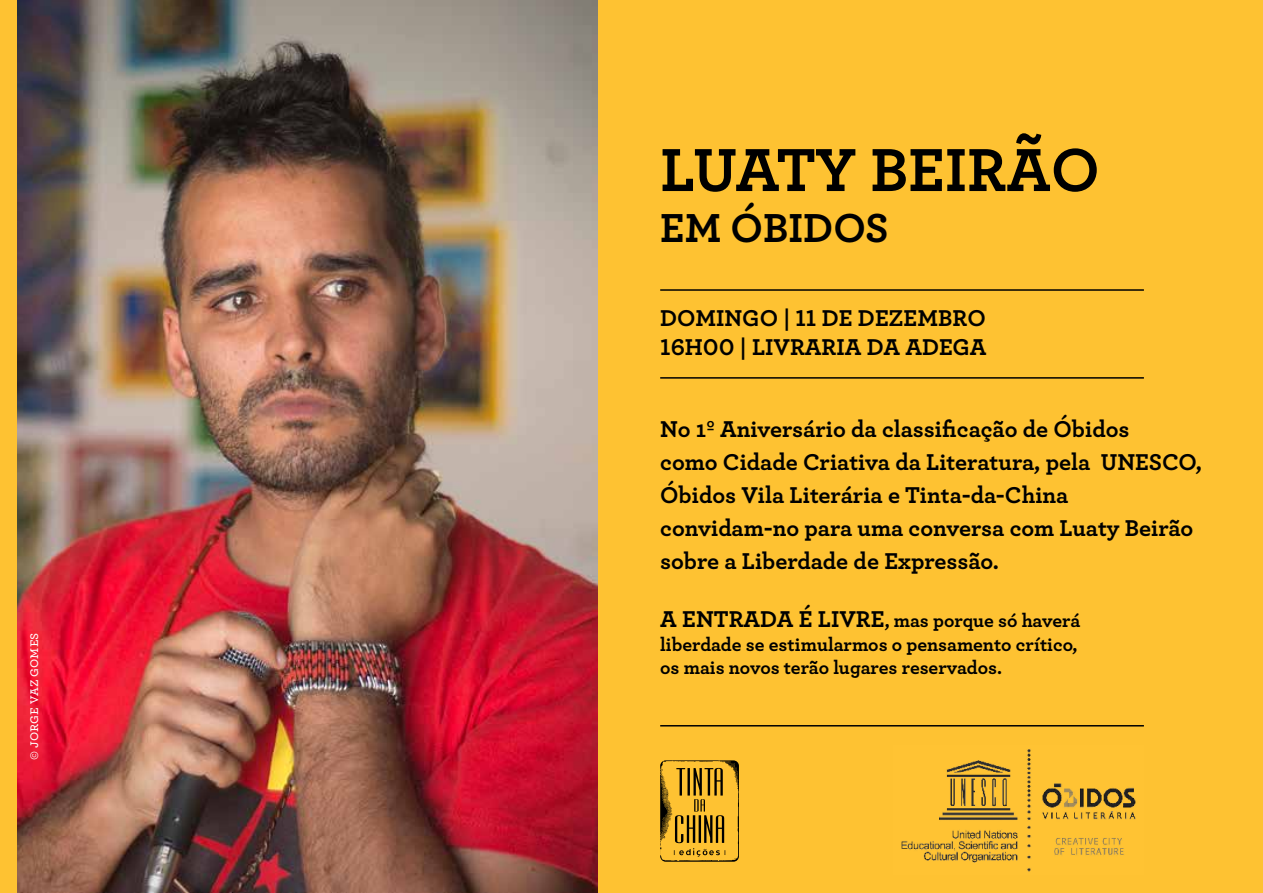
<style>
.page{position:relative;width:1263px;height:893px;background:#fff}
.page>*{position:absolute;margin:0;border:0;box-sizing:border-box;transform-origin:0 0}
.t1{font:700 63.75px "Archer Pro";color:#000}
.t2{font:700 42.45px "Archer Pro";letter-spacing:.045em;color:#000}
.t3{font:700 24px/33px "Archer Pro";color:#000}
.t4{font:700 19.5px/23.4px "Archer Pro";color:#000}
.t5{font:500 15px "Archer Pro";color:#fff}
</style>
<div class="page">
<div style="left:0;top:0;width:1263px;height:892px;background:#fec232"></div>
<img style="left:17px;top:0;width:580px;height:892px">
<hr style="left:660px;top:377px;width:484px;height:2px;background:#000">
<hr style="left:660px;top:289px;width:484px;height:2px;background:#000">
<hr style="left:660px;top:725px;width:484px;height:1px;background:#000">
<img style="left:901px;top:749px;width:235px;height:123px">
<svg style="left:660px;top:760px;width:79px;height:102px"></svg>
<p class="t5" style="left:22px;top:760px;width:129px;rotate:-90deg">© jorge vaz gomes</p>
<h1 class="t1" style="left:660px;top:119px;width:441px">LUATY BEIRÃO</h1>
<h2 class="t2" style="left:660px;top:194px;width:230px">em óbidos</h2>
<p class="t3" style="left:660px;top:302px;width:295px;line-height:28.8px">domingo | 11 de Dezembro<br>16h00 | Livraria</p>
<p class="t3" style="left:867px;top:329px;width:117px">da Adega</p>
<p class="t3" style="left:660px;top:411px;width:543px">No 1º Aniversário da classificação de Óbidos<br>como Cidade Criativa da Literatura, pela UNESCO, Óbidos Vila Literária e Tinta-da-China convidam-no para uma conversa com Luaty Beirão sobre a Liberdade de Expressão.</p>
<p class="t3" style="left:660px;top:601px;width:39px">A entra</p>
<p class="t3" style="left:760px;top:601px;width:72px">da é livre</p>
<p class="t4" style="left:660px;top:608px;width:422px;text-indent:224px">, mas porque só haverá liberdade se estimularmos o pensamento crítico, os mais novos terão lugares reservados.</p>
</div>
